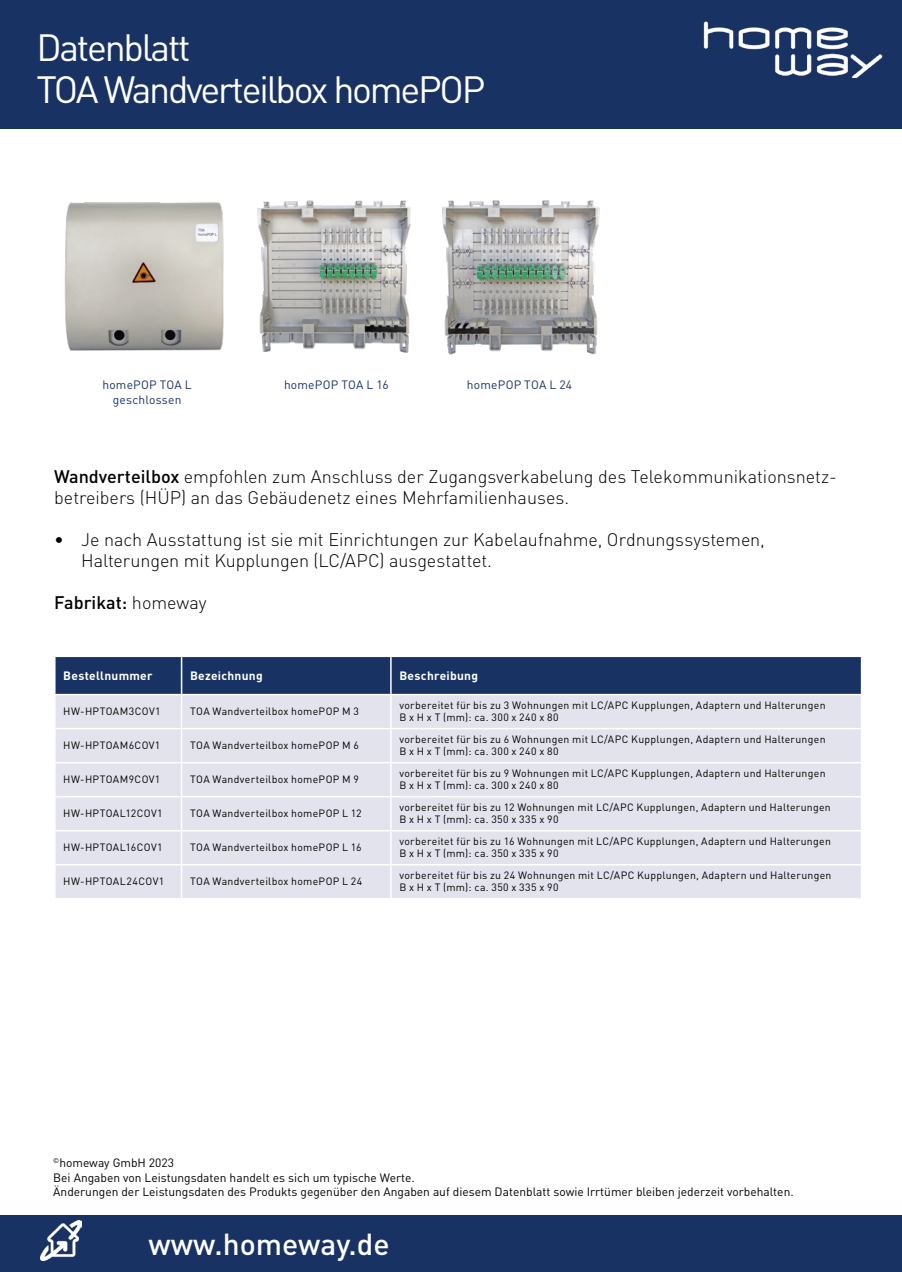
<style>
.page{position:relative;width:902px;height:1272px;background:#fff}
.page>*{position:absolute;margin:0;border:0;box-sizing:border-box;transform-origin:0 0}
.t1{font:37.5px/42px "DIN";letter-spacing:-.06em;color:#fff}
.t2{font:500 30px "DIN";color:#fff}
.t3{font:300 18px/21px "DIN";color:#000}
.t4{font:500 18px "DIN";color:#000}
.t5{font:12px/14.4px "DIN";color:#000}
.t6{font:12px "DIN";letter-spacing:.015em;color:#183264}
.t7{font:700 12px "DIN";letter-spacing:.02em;color:#fff}
.t8{font:10.5px/12px "DIN";letter-spacing:.025em;color:#000}
.s1{font-weight:500}
.s2{font-weight:300}
</style>
<div class="page">
<div style="left:0;top:0;width:901px;height:128px;background:#183264"></div>
<div style="left:0;top:1215px;width:901px;height:56px;background:#183264"></div>
<img style="left:703px;top:21px;width:180px;height:56px">
<img style="left:41px;top:1220px;width:41px;height:40px">
<img style="left:257px;top:200px;width:154px;height:153px">
<img style="left:442px;top:200px;width:158px;height:155px">
<img style="left:64px;top:202px;width:160px;height:149px">
<div style="left:56px;top:657px;width:804px;height:36px;background:#183264"></div>
<div style="left:56px;top:695px;width:804px;height:203px;background:#e3e3ee"></div>
<hr style="left:54px;top:728px;width:127px;height:1px;background:#fff">
<hr style="left:181px;top:728px;width:210px;height:1px;background:#fff">
<hr style="left:391px;top:728px;width:471px;height:1px;background:#fff">
<hr style="left:54px;top:762px;width:127px;height:1px;background:#fff">
<hr style="left:181px;top:762px;width:210px;height:1px;background:#fff">
<hr style="left:391px;top:762px;width:471px;height:1px;background:#fff">
<hr style="left:54px;top:796px;width:127px;height:1px;background:#fff">
<hr style="left:181px;top:796px;width:210px;height:1px;background:#fff">
<hr style="left:391px;top:796px;width:471px;height:1px;background:#fff">
<hr style="left:54px;top:830px;width:127px;height:1px;background:#fff">
<hr style="left:181px;top:830px;width:210px;height:1px;background:#fff">
<hr style="left:391px;top:830px;width:471px;height:1px;background:#fff">
<hr style="left:54px;top:864px;width:127px;height:1px;background:#fff">
<hr style="left:181px;top:864px;width:210px;height:1px;background:#fff">
<hr style="left:391px;top:864px;width:471px;height:1px;background:#fff">
<hr style="left:181px;top:657px;width:1px;height:36px;background:#fff">
<hr style="left:390px;top:657px;width:1px;height:36px;background:#fff">
<hr style="left:181px;top:695px;width:1px;height:33px;background:#fff">
<hr style="left:390px;top:695px;width:1px;height:33px;background:#fff">
<hr style="left:181px;top:729px;width:1px;height:33px;background:#fff">
<hr style="left:390px;top:729px;width:1px;height:33px;background:#fff">
<hr style="left:181px;top:763px;width:1px;height:33px;background:#fff">
<hr style="left:390px;top:763px;width:1px;height:33px;background:#fff">
<hr style="left:181px;top:797px;width:1px;height:33px;background:#fff">
<hr style="left:390px;top:797px;width:1px;height:33px;background:#fff">
<hr style="left:181px;top:831px;width:1px;height:33px;background:#fff">
<hr style="left:390px;top:831px;width:1px;height:33px;background:#fff">
<hr style="left:181px;top:865px;width:1px;height:33px;background:#fff">
<hr style="left:390px;top:865px;width:1px;height:33px;background:#fff">
<h1 class="t1" style="left:36px;top:26px;width:450px">Datenblatt<br>TOA Wandverteilbox homePOP</h1>
<p class="t6" style="left:102px;top:377px;width:91px">homePOP TOA L</p>
<p class="t6" style="left:284px;top:377px;width:106px">homePOP TOA L 16</p>
<p class="t6" style="left:467px;top:377px;width:107px">homePOP TOA L 24</p>
<p class="t6" style="left:113px;top:392px;width:70px">geschlossen</p>
<h3 class="t3" style="left:54px;top:466px;width:784px"><span class="s1">Wandverteilbox</span> empfohlen zum Anschluss der Zugangsverkabelung des Telekommunikationsnetz&shy;betreibers (HÜP) an das Gebäudenetz eines Mehrfamilienhauses.</h3>
<h3 class="t3" style="left:81px;top:529px;width:685px;text-indent:-27px">• Je nach Ausstattung ist sie mit Einrichtungen zur Kabelaufnahme, Ordnungssystemen,<br>Halterungen mit Kupplungen (LC/APC) ausgestattet.</h3>
<h3 class="t4" style="left:54px;top:591px;width:154px">Fabrikat: <span class="s2">homeway</span></h3>
<p class="t7" style="left:63px;top:667px;width:91px">Bestellnummer</p>
<p class="t7" style="left:190px;top:667px;width:74px">Bezeichnung</p>
<p class="t7" style="left:399px;top:667px;width:80px">Beschreibung</p>
<p class="t8" style="left:63px;top:705px;width:99px">HW-HPTOAM3COV1</p>
<p class="t8" style="left:190px;top:705px;width:170px">TOA Wandverteilbox homePOP M 3</p>
<p class="t8" style="left:399px;top:699px;width:427px">vorbereitet für bis zu 3 Wohnungen mit LC/APC Kupplungen, Adaptern und Halterungen<br>B x H x T (mm): ca. 300 x 240 x 80</p>
<p class="t8" style="left:63px;top:739px;width:99px">HW-HPTOAM6COV1</p>
<p class="t8" style="left:190px;top:739px;width:170px">TOA Wandverteilbox homePOP M 6</p>
<p class="t8" style="left:399px;top:733px;width:427px">vorbereitet für bis zu 6 Wohnungen mit LC/APC Kupplungen, Adaptern und Halterungen<br>B x H x T (mm): ca. 300 x 240 x 80</p>
<p class="t8" style="left:63px;top:773px;width:99px">HW-HPTOAM9COV1</p>
<p class="t8" style="left:190px;top:773px;width:170px">TOA Wandverteilbox homePOP M 9</p>
<p class="t8" style="left:399px;top:767px;width:427px">vorbereitet für bis zu 9 Wohnungen mit LC/APC Kupplungen, Adaptern und Halterungen<br>B x H x T (mm): ca. 300 x 240 x 80</p>
<p class="t8" style="left:63px;top:807px;width:101px">HW-HPTOAL12COV1</p>
<p class="t8" style="left:190px;top:807px;width:173px">TOA Wandverteilbox homePOP L 12</p>
<p class="t8" style="left:399px;top:801px;width:433px">vorbereitet für bis zu 12 Wohnungen mit LC/APC Kupplungen, Adaptern und Halterungen<br>B x H x T (mm): ca. 350 x 335 x 90</p>
<p class="t8" style="left:63px;top:841px;width:101px">HW-HPTOAL16COV1</p>
<p class="t8" style="left:190px;top:841px;width:173px">TOA Wandverteilbox homePOP L 16</p>
<p class="t8" style="left:399px;top:835px;width:433px">vorbereitet für bis zu 16 Wohnungen mit LC/APC Kupplungen, Adaptern und Halterungen<br>B x H x T (mm): ca. 350 x 335 x 90</p>
<p class="t8" style="left:63px;top:875px;width:102px">HW-HPTOAL24COV1</p>
<p class="t8" style="left:190px;top:875px;width:174px">TOA Wandverteilbox homePOP L 24</p>
<p class="t8" style="left:399px;top:869px;width:433px">vorbereitet für bis zu 24 Wohnungen mit LC/APC Kupplungen, Adaptern und Halterungen<br>B x H x T (mm): ca. 350 x 335 x 90</p>
<p class="t5" style="left:53px;top:1155px;width:741px"><sup>©</sup>homeway GmbH 2023<br>Bei Angaben von Leistungsdaten handelt es sich um typische Werte.<br>Änderungen der Leistungsdaten des Produkts gegenüber den Angaben auf diesem Datenblatt sowie Irrtümer bleiben jederzeit vorbehalten.</p>
<h2 class="t2" style="left:148px;top:1225px;width:243px">www.homeway.de</h2>
</div>
